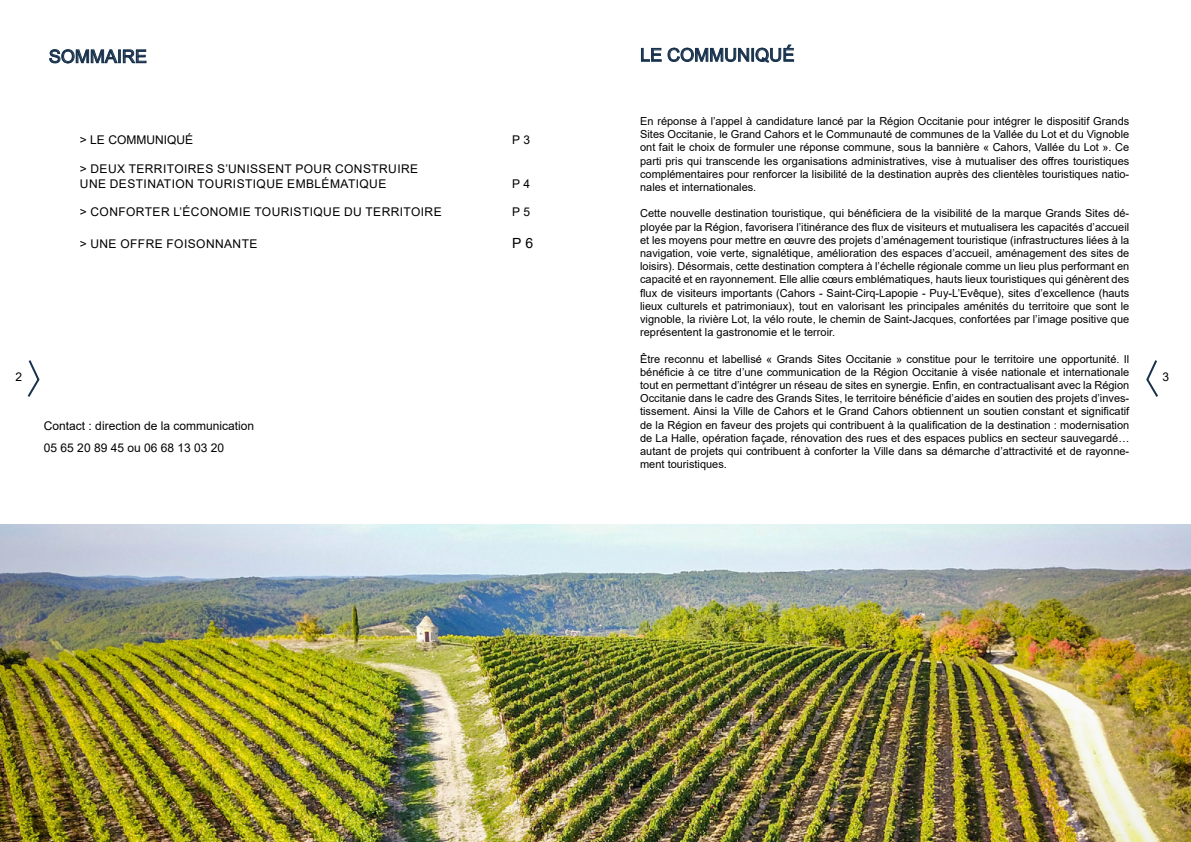
<style>
.page{position:relative;width:1191px;height:842px;background:#fff}
.page>*{position:absolute;margin:0;border:0;box-sizing:border-box;transform-origin:0 0}
.t1{font:18px "Arial";color:#17314c}
.t2{font:14px "Arial";color:#000}
.t3{font:12px/21.6px "Arial";letter-spacing:.015em;color:#000}
.t4{font:12px "Arial";letter-spacing:.035em;color:#000}
.t5{font:11px/13.2px "Arial";color:#000;text-align:justify}
</style>
<div class="page">
<svg style="left:641px;top:48px;width:20px;height:14px"></svg>
<svg style="left:667px;top:47px;width:82px;height:15px"></svg>
<div style="left:751px;top:48px;width:3px;height:14px;border:1px solid #17314c"></div>
<svg style="left:755px;top:45px;width:39px;height:18px"></svg>
<svg style="left:49px;top:49px;width:97px;height:14px"></svg>
<img style="left:0;top:524px;width:1191px;height:318px">
<svg style="left:27px;top:360px;width:13px;height:37px"></svg>
<svg style="left:1146px;top:360px;width:12px;height:37px"></svg>
<h1 class="t1" style="left:49px;top:44px;width:100px">SOMMAIRE</h1>
<h1 class="t1" style="left:640px;top:43px;width:156px">LE COMMUNIQUé</h1>
<p class="t5" style="left:640px;top:114px;width:490px">En réponse à l’appel à candidature lancé par la Région Occitanie pour intégrer le dispositif Grands Sites Occitanie, le Grand Cahors et le Communauté de communes de la Vallée du Lot et du Vignoble ont fait le choix de formuler une réponse commune, sous la bannière « Cahors, Vallée du Lot ». Ce parti pris qui transcende les organisations administratives, vise à mutualiser des offres touristiques complémentaires pour renforcer la lisibilité de la destination auprès des clientèles touristiques natio&shy;nales et internationales.</p>
<p class="t5" style="left:640px;top:207px;width:490px">Cette nouvelle destination touristique, qui bénéficiera de la visibilité de la marque Grands Sites dé&shy;ployée par la Région, favorisera l’itinérance des flux de visiteurs et mutualisera les capacités d’accueil et les moyens pour mettre en œuvre des projets d’aménagement touristique (infrastructures liées à la navigation, voie verte, signalétique, amélioration des espaces d’accueil, aménagement des sites de loisirs). Désormais, cette destination comptera à l’échelle régionale comme un lieu plus performant en capacité et en rayonnement. Elle allie cœurs emblématiques, hauts lieux touristiques qui génèrent des flux de visiteurs importants (Cahors - Saint-Cirq-Lapopie - Puy-L’Evêque), sites d’excellence (hauts lieux culturels et patrimoniaux), tout en valorisant les principales aménités du territoire que sont le vignoble, la rivière Lot, la vélo route, le chemin de Saint-Jacques, confortées par l’image positive que représentent la gastronomie et le terroir.</p>
<p class="t5" style="left:640px;top:352px;width:490px">Être reconnu et labellisé « Grands Sites Occitanie » constitue pour le territoire une opportunité. Il bénéficie à ce titre d’une communication de la Région Occitanie à visée nationale et internationale tout en permettant d’intégrer un réseau de sites en synergie. Enfin, en contractualisant avec la Région Occitanie dans le cadre des Grands Sites, le territoire bénéficie d’aides en soutien des projets d’inves&shy;tissement. Ainsi la Ville de Cahors et le Grand Cahors obtiennent un soutien constant et significatif de la Région en faveur des projets qui contribuent à la qualification de la destination : modernisation de La Halle, opération façade, rénovation des rues et des espaces publics en secteur sauvegardé… autant de projets qui contribuent à conforter la Ville dans sa démarche d’attractivité et de rayonne&shy;ment touristiques.</p>
<p class="t3" style="left:80px;top:129px;width:148px">&gt; LE COMMUNIQUé p</p>
<p class="t3" style="left:523px;top:129px;width:8px">3</p>
<p class="t3" style="left:80px;top:158px;width:66px">&gt; Deux terr</p>
<p class="t3" style="left:163px;top:158px;width:34px">itoires</p>
<p class="t3" style="left:217px;top:158px;width:42px">s’unisse</p>
<p class="t4" style="left:275px;top:161px;width:135px">nt pour construire</p>
<p class="t3" style="left:44px;top:172px;width:17px">une</p>
<p class="t3" style="left:110px;top:172px;width:9px">des</p>
<p class="t3" style="left:136px;top:172px;width:44px">tination</p>
<p class="t3" style="left:197px;top:172px;width:17px">touris</p>
<p class="t3" style="left:245px;top:172px;width:16px">tique</p>
<p class="t3" style="left:287px;top:172px;width:77px">emblématique</p>
<p class="t3" style="left:512px;top:172px;width:20px">P 4</p>
<p class="t3" style="left:80px;top:201px;width:121px">&gt; Con forter l’économie</p>
<p class="t3" style="left:254px;top:201px;width:17px">touris</p>
<p class="t3" style="left:302px;top:201px;width:16px">tique</p>
<p class="t3" style="left:344px;top:201px;width:38px">du terri</p>
<p class="t3" style="left:403px;top:201px;width:16px">toire</p>
<p class="t3" style="left:512px;top:201px;width:20px">P 5</p>
<p class="t3" style="left:80px;top:232px;width:104px">&gt; Une offre foisonnan</p>
<p class="t3" style="left:242px;top:232px;width:16px">te</p>
<p class="t2" style="left:512px;top:233px;width:23px">P 6</p>
<p class="t3" style="left:16px;top:366px;width:8px">2</p>
<p class="t3" style="left:1162px;top:366px;width:8px">3</p>
<p class="t3" style="left:44px;top:415px;width:212px">Contact : direction de la communication<br>05 65 20 89 45 ou 06 68 13 03 20</p>
</div>
